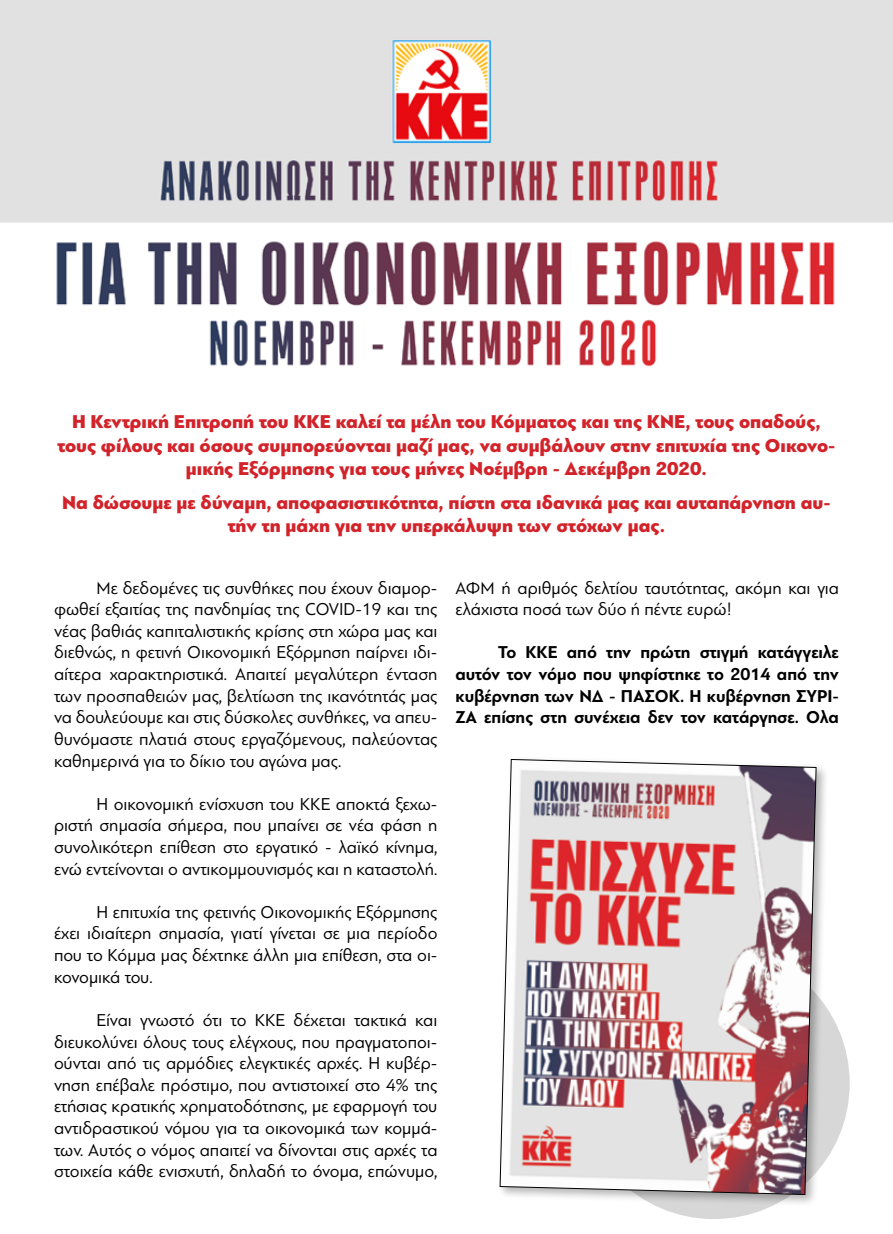
<style>
.page{position:relative;width:893px;height:1234px;background:#fff}
.page>*{position:absolute;margin:0;border:0;box-sizing:border-box;transform-origin:0 0}
.t1{font:900 19.5px/23.4px "PF Bague Sans Pro";color:#d2232a;text-align:center}
.t2{font:18px/21.6px "PF Bague Sans Pro";color:#000;text-align:justify}
.t3{font:700 18px/21.6px "PF Bague Sans Pro";color:#000;text-align:justify}
</style>
<div class="page">
<div style="left:578px;top:947px;width:272px;height:271px;background:#d7d7d7;border-radius:50%"></div>
<img style="left:0;top:0;width:893px;height:367px">
<div style="left:496px;top:755px;width:333px;height:451px;background:#000;opacity:.3"></div>
<img style="left:499px;top:758px;width:318px;height:436px">
<p class="t1" style="left:57px;top:410px;width:780px">Η Κεντρική Επιτροπή του ΚΚΕ καλεί τα μέλη του Κόμματος και της ΚΝΕ, τους οπαδούς, τους φίλους και όσους συμπορεύονται μαζί μας, να συμβάλουν στην επιτυχία της Οικονο&shy;μικής Εξόρμησης για τους μήνες Νοέμβρη - Δεκέμβρη 2020.</p>
<p class="t1" style="left:62px;top:491px;width:770px">Να δώσουμε με δύναμη, αποφασιστικότητα, πίστη στα ιδανικά μας και αυταπάρνηση αυ&shy;τήν τη μάχη για την υπερκάλυψη των στόχων μας.</p>
<p class="t2" style="left:54px;top:577px;width:385px;text-indent:43px">Με δεδομένες τις συνθήκες που έχουν διαμορ&shy;φωθεί εξαιτίας της πανδημίας της COVID-19 και της νέας βαθιάς καπιταλιστικής κρίσης στη χώρα μας και διεθνώς, η φετινή Οικονομική Εξόρμηση παίρνει ιδι&shy;αίτερα χαρακτηριστικά. Απαιτεί μεγαλύτερη ένταση των προσπαθειών μας, βελτίωση της ικανότητάς μας να δουλεύουμε και στις δύσκολες συνθήκες, να απευ&shy;θυνόμαστε πλατιά στους εργαζόμενους, παλεύοντας καθημερινά για το δίκιο του αγώνα μας.</p>
<p class="t2" style="left:54px;top:793px;width:385px;text-indent:43px">Η οικονομική ενίσχυση του ΚΚΕ αποκτά ξεχω&shy;ριστή σημασία σήμερα, που μπαίνει σε νέα φάση η συνολικότερη επίθεση στο εργατικό - λαϊκό κίνημα, ενώ εντείνονται ο αντικομμουνισμός και η καταστολή.</p>
<p class="t2" style="left:54px;top:901px;width:385px;text-indent:43px">Η επιτυχία της φετινής Οικονομικής Εξόρμησης έχει ιδιαίτερη σημασία, γιατί γίνεται σε μια περίοδο που το Κόμμα μας δέχτηκε άλλη μια επίθεση, στα οι&shy;κονομικά του.</p>
<p class="t2" style="left:54px;top:1009px;width:385px;text-indent:43px">Είναι γνωστό ότι το ΚΚΕ δέχεται τακτικά και διευκολύνει όλους τους ελέγχους, που πραγματοποι&shy;ούνται από τις αρμόδιες ελεγκτικές αρχές. Η κυβέρ&shy;νηση επέβαλε πρόστιμο, που αντιστοιχεί στο 4% της ετήσιας κρατικής χρηματοδότησης, με εφαρμογή του αντιδραστικού νόμου για τα οικονομικά των κομμά&shy;των. Αυτός ο νόμος απαιτεί να δίνονται στις αρχές τα στοιχεία κάθε ενισχυτή, δηλαδή το όνομα, επώνυμο,</p>
<p class="t2" style="left:455px;top:577px;width:385px">ΑΦΜ ή αριθμός δελτίου ταυτότητας, ακόμη και για ελάχιστα ποσά των δύο ή πέντε ευρώ!</p>
<p class="t3" style="left:455px;top:642px;width:385px;text-indent:43px">Το ΚΚΕ από την πρώτη στιγμή κατάγγειλε αυτόν τον νόμο που ψηφίστηκε το 2014 από την κυβέρνηση των ΝΔ - ΠΑΣΟΚ. Η κυβέρνηση ΣΥΡΙ-ΖΑ επίσης στη συνέχεια δεν τον κατάργησε. Ολα</p>
</div>
